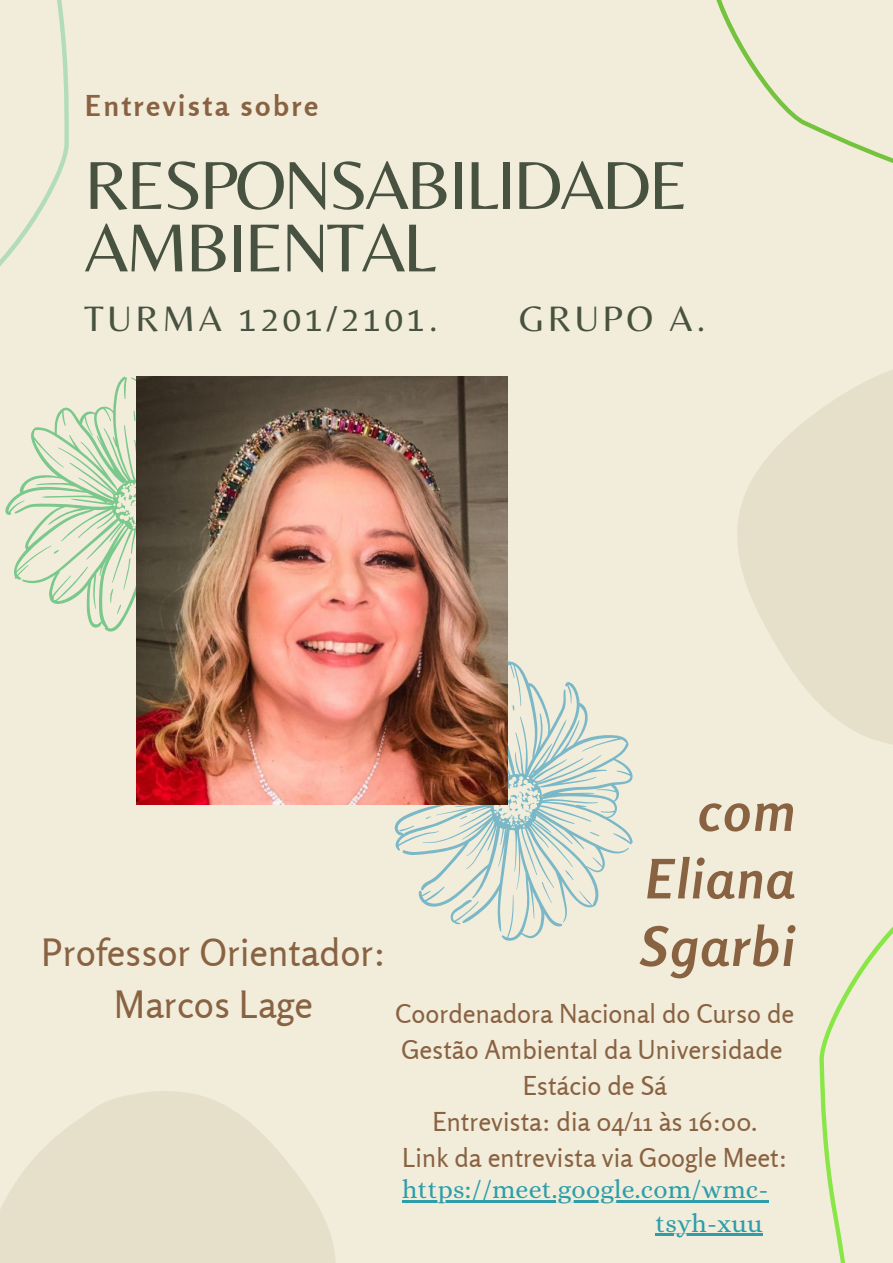
<style>
.page{position:relative;width:893px;height:1263px;background:#f2eddb}
.page>*{position:absolute;margin:0;border:0;box-sizing:border-box;transform-origin:0 0}
.t1{font:70.5px/62.5px "Belleza";letter-spacing:-.04em;color:#485241}
.t2{font:italic 700 54px "Rosario";letter-spacing:.045em;color:#896242}
.t3{font:37.5px "Rosario";color:#896242}
.t4{font:36.75px "Belleza";letter-spacing:.1em;color:#485241}
.t5{font:700 28.65px "Rosario";letter-spacing:.085em;color:#896242}
.t6{font:25.95px "Rosario";color:#896242}
.t7{font:25.95px/33.8px "Alice";letter-spacing:.005em;color:#2d9ea9;text-align:right}
</style>
<div class="page">
<svg style="left:345px;top:629px;width:288px;height:312px"></svg>
<svg style="left:737px;top:369px;width:156px;height:376px;fill:#e6e0ca"></svg>
<svg style="left:0;top:1091px;width:336px;height:172px;fill:#e6e0ca"></svg>
<svg style="left:748px;top:926px;width:145px;height:337px"></svg>
<svg style="left:0;top:0;width:69px;height:266px"></svg>
<svg style="left:716px;top:0;width:177px;height:163px"></svg>
<svg style="left:5px;top:377px;width:131px;height:254px"></svg>
<img style="left:136px;top:376px;width:371px;height:428px">
<hr style="left:402px;top:1200px;width:366px;height:2px;background:#2d9ea9">
<hr style="left:655px;top:1234px;width:107px;height:2px;background:#2d9ea9">
<p class="t5" style="left:85px;top:88px;width:234px">Entrevista sobre</p>
<p class="t1" style="left:84px;top:153px;width:605px">RESPONSABILIDADE<br>AMBIENTAL</p>
<p class="t4" style="left:84px;top:297px;width:355px">TURMA 1201/2101.</p>
<p class="t4" style="left:519px;top:297px;width:188px">GRUPO A.</p>
<p class="t3" style="left:41px;top:929px;width:346px">Professor Orientador:</p>
<p class="t3" style="left:114px;top:981px;width:201px">Marcos Lage</p>
<p class="t2" style="left:698px;top:778px;width:98px">com</p>
<p class="t2" style="left:646px;top:846px;width:149px">Eliana</p>
<p class="t2" style="left:641px;top:913px;width:154px">Sgarbi</p>
<p class="t6" style="left:395px;top:997px;width:400px">Coordenadora Nacional do Curso de</p>
<p class="t6" style="left:401px;top:1033px;width:383px">Gestão Ambiental da Universidade</p>
<p class="t6" style="left:522px;top:1069px;width:146px">Estácio de Sá</p>
<p class="t6" style="left:432px;top:1105px;width:326px">Entrevista: dia 04/11 às 16:00.</p>
<p class="t6" style="left:402px;top:1141px;width:387px">Link da entrevista via Google Meet:</p>
<p class="t7" style="left:402px;top:1172px;width:368px">https://meet.google.com/wmc&shy;tsyh-xuu</p>
</div>
